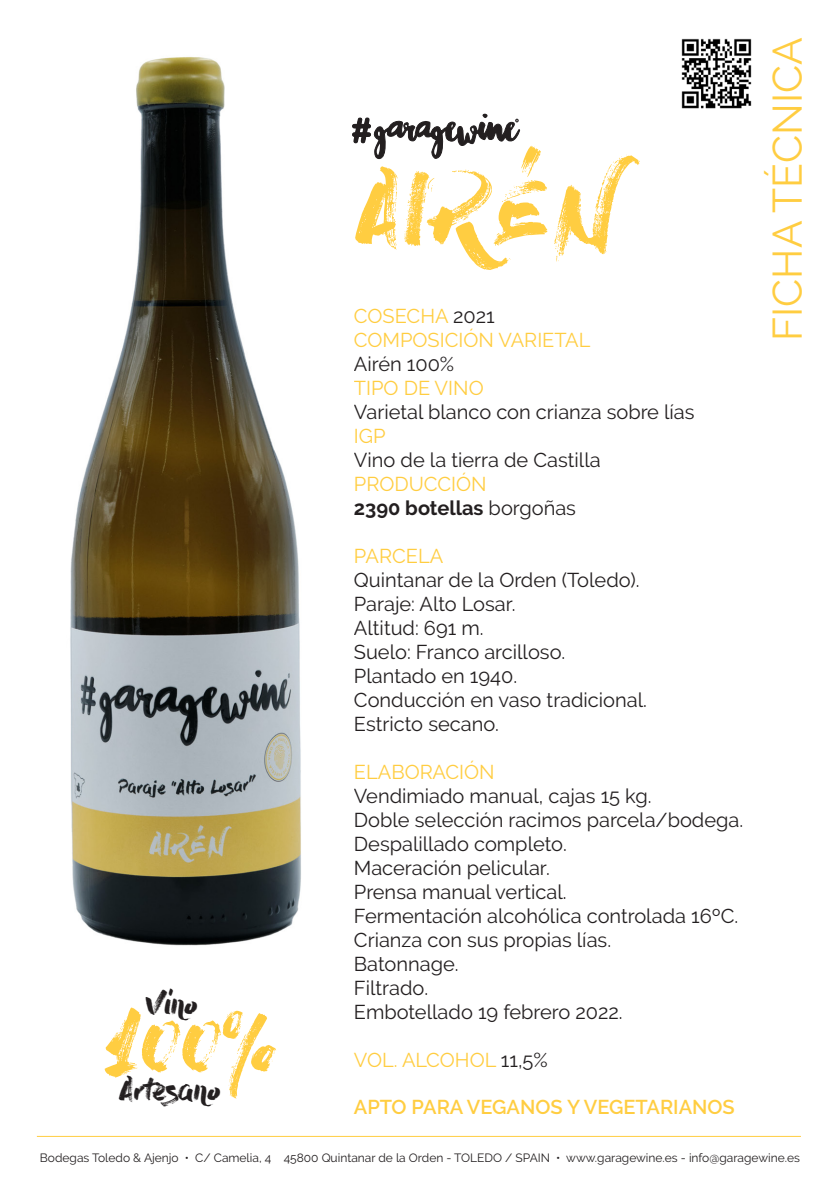
<style>
.page{position:relative;width:840px;height:1191px;background:#fff}
.page>*{position:absolute;margin:0;border:0;box-sizing:border-box;transform-origin:0 0}
.t1{font:92px "Dry Brush";letter-spacing:-.015em;color:#ffcd41}
.t2{font:78.2px "Dry Brush";color:#ffcd41}
.t3{font:41px "Raleway";color:#ffcd41}
.t4{font:29.6px "Dry Brush";letter-spacing:-.05em;color:#231f20}
.t5{font:20px "Raleway";color:#231f20}
.t6{font:20px "Raleway";color:#ffcd41}
.t7{font:600 20px "Raleway";color:#ffcd41}
.t8{font:700 20px "Raleway";color:#231f20}
.t9{font:12px "Raleway";color:#231f20}
.s1{color:#231f20}
.s2{font-weight:400}
</style>
<div class="page">
<img style="left:70px;top:57px;width:231px;height:889px">
<svg style="left:352px;top:114px;width:167px;height:45px"></svg>
<hr style="left:37px;top:1136px;width:763px;height:1px;background:#ffcd41">
<img style="left:681px;top:38px;width:71px;height:71px">
<p class="t4" style="left:146px;top:986px;width:55px">Vino</p>
<p class="t2" style="left:101px;top:998px;width:178px">100%</p>
<p class="t4" style="left:119px;top:1072px;width:104px">Artesano</p>
<p class="t1" style="left:356px;top:157px;width:264px">AIRÉN</p>
<p class="t6" style="left:354px;top:304px;width:142px">COSECHA <span class="s1">2021</span></p>
<p class="t6" style="left:354px;top:328px;width:238px">COMPOSICIÓN VARIETAL</p>
<p class="t5" style="left:354px;top:352px;width:102px">Airén 100%</p>
<p class="t6" style="left:354px;top:376px;width:131px">TIPO DE VINO</p>
<p class="t5" style="left:354px;top:400px;width:342px">Varietal blanco con crianza sobre lías</p>
<p class="t6" style="left:354px;top:424px;width:33px">IGP</p>
<p class="t5" style="left:354px;top:448px;width:248px">Vino de la tierra de Castilla</p>
<p class="t6" style="left:354px;top:472px;width:134px">PRODUCCIÓN</p>
<p class="t8" style="left:354px;top:496px;width:223px">2390 botellas <span class="s2">borgoñas</span></p>
<p class="t6" style="left:354px;top:544px;width:91px">PARCELA</p>
<p class="t5" style="left:354px;top:568px;width:287px">Quintanar de la Orden (Toledo).</p>
<p class="t5" style="left:354px;top:592px;width:163px">Paraje: Alto Losar.</p>
<p class="t5" style="left:354px;top:616px;width:131px">Altitud: 691 m.</p>
<p class="t5" style="left:354px;top:640px;width:213px">Suelo: Franco arcilloso.</p>
<p class="t5" style="left:354px;top:664px;width:165px">Plantado en 1940.</p>
<p class="t5" style="left:354px;top:688px;width:294px">Conducción en vaso tradicional.</p>
<p class="t5" style="left:354px;top:712px;width:147px">Estricto secano.</p>
<p class="t6" style="left:354px;top:760px;width:142px">ELABORACIÓN</p>
<p class="t5" style="left:354px;top:784px;width:299px">Vendimiado manual, cajas 15 kg.</p>
<p class="t5" style="left:354px;top:808px;width:390px">Doble selección racimos parcela/bodega.</p>
<p class="t5" style="left:354px;top:832px;width:214px">Despalillado completo.</p>
<p class="t5" style="left:354px;top:856px;width:197px">Maceración pelicular.</p>
<p class="t5" style="left:354px;top:880px;width:214px">Prensa manual vertical.</p>
<p class="t5" style="left:354px;top:904px;width:385px">Fermentación alcohólica controlada 16ºC.</p>
<p class="t5" style="left:354px;top:928px;width:258px">Crianza con sus propias lías.</p>
<p class="t5" style="left:354px;top:952px;width:106px">Batonnage.</p>
<p class="t5" style="left:354px;top:976px;width:76px">Filtrado.</p>
<p class="t5" style="left:354px;top:1000px;width:270px">Embotellado 19 febrero 2022.</p>
<p class="t6" style="left:354px;top:1048px;width:195px">VOL. ALCOHOL <span class="s1">11,5%</span></p>
<p class="t7" style="left:354px;top:1095px;width:382px">APTO PARA VEGANOS Y VEGETARIANOS</p>
<p class="t3" style="left:763px;top:341px;width:305px;rotate:-90deg">FICHA TÉCNICA</p>
<p class="t9" style="left:40px;top:1150px;width:761px">Bodegas Toledo &amp; Ajenjo • C/ Camelia, 4 45800 Quintanar de la Orden - TOLEDO / SPAIN • www.garagewine.es - info@garagewine.es</p>
</div>
